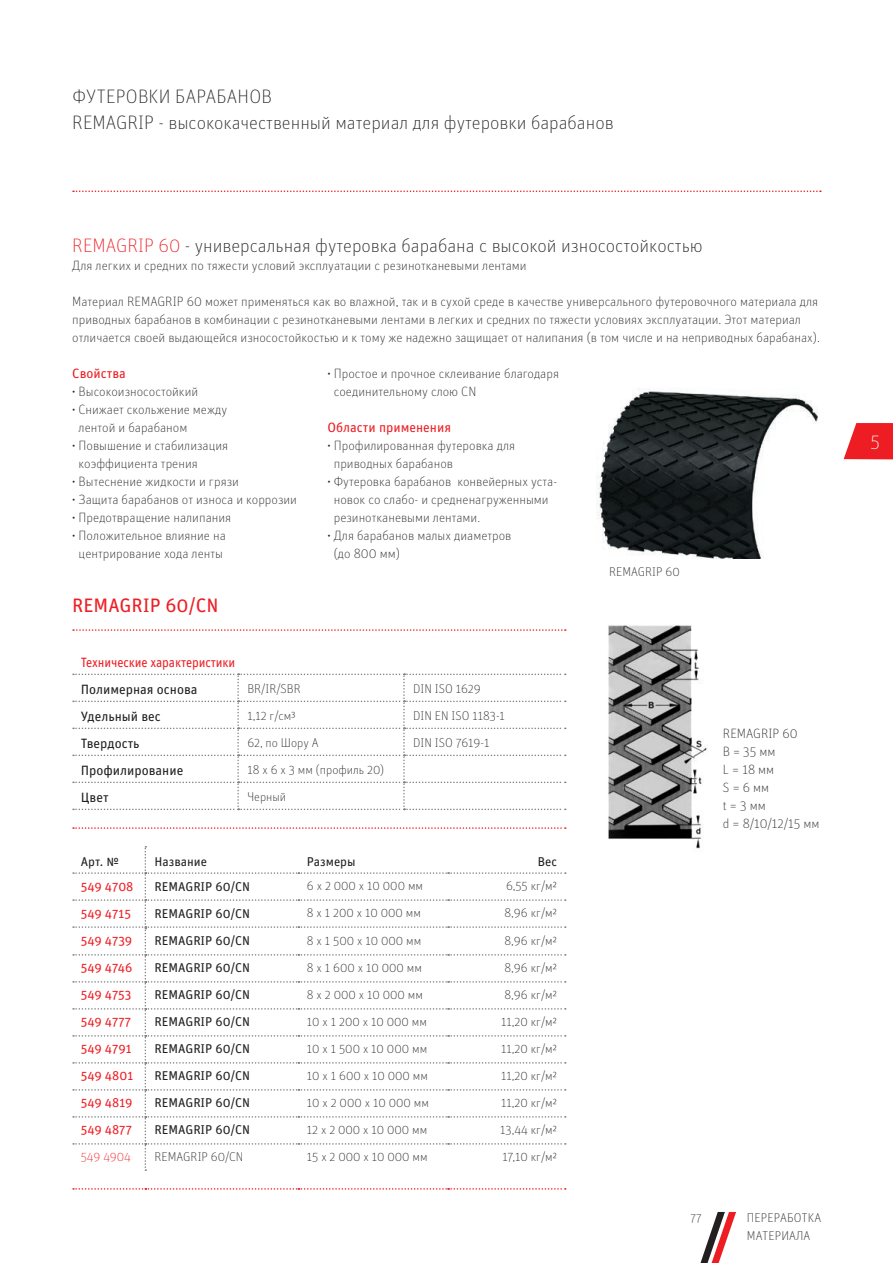
<style>
.page{position:relative;width:893px;height:1263px;background:#fff}
.page>*{position:absolute;margin:0;border:0;box-sizing:border-box;transform-origin:0 0}
.Obergruppe_17_GR{font:100 19.5px "Unit Pro";color:#231f20}
.Head_17{font:100 19.5px "Unit Pro";color:#231f20}
.Standard12pt{font:19.5px "Unit Pro";color:#ee1d23}
.t1{font:100 19.5px "Unit Pro";color:#fff}
.Standard12pt-2{font:100 13.5px/18px "Unit Pro";color:#231f20}
.eins_runter{font:13.5px "Unit Pro";color:#231f20}
.Standard12pt-3{font:13.5px "Unit Pro";color:#ee1d23}
._9_6pt-Tabelle{font:13.5px "Unit Pro";letter-spacing:-.01em;color:#ee1d23;scale:.93 1}
._9_6pt-Tabelle-2{font:100 12.75px "Unit Pro";color:#231f20}
._9_6pt-Tabelle-3{font:12.75px "Unit Pro";color:#231f20}
.eins_runter-2{font:100 12.75px/18px "Unit Pro";color:#231f20}
._9_6pt_rechts{font:100 12.75px "Unit Pro";color:#231f20}
._9_6pt-Tabelle-4{font:12.75px "Unit Pro";color:#ee1d23}
._9_6_pt_mittig{font:100 12.75px "Unit Pro";color:#231f20}
._9_6pt-Tabelle-5{font:100 12.75px "Unit Pro";letter-spacing:-.005em;color:#ee1d23}
._9_6pt_rechts-2{font:12.75px "Unit Pro";color:#231f20}
.t2{font:100 12px "Unit Pro";color:#231f20}
.s1{color:#ee1d23}
</style>
<div class="page">
<svg style="left:73px;top:190px;width:748px;height:2px"></svg>
<svg style="left:844px;top:423px;width:49px;height:37px;background:#f03c41"></svg>
<svg style="left:700px;top:1212px;width:36px;height:51px"></svg>
<img style="left:608px;top:625px;width:99px;height:224px">
<img style="left:596px;top:388px;width:222px;height:171px">
<svg style="left:73px;top:674px;width:493px;height:136px"></svg>
<svg style="left:73px;top:827px;width:493px;height:2px"></svg>
<svg style="left:73px;top:846px;width:493px;height:325px"></svg>
<svg style="left:73px;top:1188px;width:493px;height:2px"></svg>
<svg style="left:73px;top:629px;width:493px;height:2px"></svg>
<p class="Obergruppe_17_GR" style="left:72px;top:85px;width:201px">ФУТЕРОВКИ БАРАБАНОВ</p>
<p class="Obergruppe_17_GR" style="left:72px;top:110px;width:543px">REMAGRIP - высококачественный материал для футеровки барабанов</p>
<p class="Head_17" style="left:72px;top:233px;width:632px"><span class="s1">REMAGRIP 60</span> - универсальная футеровка барабана с высокой износостойкостью</p>
<p class="Standard12pt-2" style="left:72px;top:256px;width:456px">Для легких и средних по тяжести условий эксплуатации с резинотканевыми лентами</p>
<p class="Standard12pt-2" style="left:72px;top:292px;width:749px">Материал REMAGRIP 60 может применяться как во влажной, так и в сухой среде в качестве универсального футеровочного материала для приводных барабанов в комбинации с резинотканевыми лентами в легких и средних по тяжести условиях эксплуатации. Этот материал отличается своей выдающейся износостойкостью и к тому же надежно защищает от налипания (в том числе и на неприводных барабанах).</p>
<p class="Standard12pt-3" style="left:72px;top:364px;width:55px">Свойства</p>
<p class="Standard12pt-2" style="left:72px;top:382px;width:127px">• Высокоизносостойкий</p>
<p class="Standard12pt-2" style="left:79px;top:400px;width:150px;text-indent:-6px">• Снижает скольжение между лентой и барабаном</p>
<p class="Standard12pt-2" style="left:79px;top:436px;width:151px;text-indent:-6px">• Повышение и стабилизация коэффициента трения</p>
<p class="Standard12pt-2" style="left:72px;top:472px;width:168px">• Вытеснение жидкости и грязи</p>
<p class="Standard12pt-2" style="left:72px;top:490px;width:226px">• Защита барабанов от износа и коррозии</p>
<p class="Standard12pt-2" style="left:72px;top:508px;width:160px">• Предотвращение налипания</p>
<p class="Standard12pt-2" style="left:72px;top:526px;width:155px;text-align:center">• Положительное влияние на центрирование хода ленты</p>
<p class="Standard12pt" style="left:72px;top:592px;width:148px">REMAGRIP 60/CN</p>
<p class="Standard12pt-2" style="left:334px;top:364px;width:227px;text-indent:-6px">• Простое и прочное склеивание благодаря соединительному слою CN</p>
<p class="Standard12pt-3" style="left:327px;top:418px;width:125px">Области применения</p>
<p class="Standard12pt-2" style="left:334px;top:436px;width:183px;text-indent:-6px">• Профилированная футеровка для приводных барабанов</p>
<p class="Standard12pt-2" style="left:334px;top:472px;width:225px;text-indent:-6px">• Футеровка барабанов конвейерных уста&shy;новок со слабо- и средненагруженными резинотканевыми лентами.</p>
<p class="Standard12pt-2" style="left:334px;top:526px;width:179px;text-indent:-6px">• Для барабанов малых диаметров (до 800 мм)</p>
<p class="_9_6pt-Tabelle" style="left:81px;top:652px;width:168px">Технические характеристики</p>
<p class="eins_runter" style="left:81px;top:679px;width:118px">Полимерная основа</p>
<p class="eins_runter-2" style="left:247px;top:679px;width:55px">BR/IR/SBR</p>
<p class="eins_runter-2" style="left:413px;top:679px;width:69px">DIN ISO 1629</p>
<p class="eins_runter" style="left:81px;top:706px;width:82px">Удельный вес</p>
<p class="eins_runter-2" style="left:247px;top:706px;width:50px">1,12 г/см³</p>
<p class="eins_runter-2" style="left:413px;top:706px;width:93px">DIN EN ISO 1183-1</p>
<p class="eins_runter" style="left:81px;top:733px;width:60px">Твердость</p>
<p class="eins_runter-2" style="left:247px;top:733px;width:73px">62, по Шору А</p>
<p class="eins_runter-2" style="left:413px;top:733px;width:78px">DIN ISO 7619-1</p>
<p class="eins_runter" style="left:81px;top:760px;width:104px">Профилирование</p>
<p class="eins_runter-2" style="left:247px;top:760px;width:138px">18 x 6 x 3 мм (профиль 20)</p>
<p class="eins_runter" style="left:81px;top:787px;width:29px">Цвет</p>
<p class="eins_runter-2" style="left:247px;top:787px;width:40px">Черный</p>
<p class="_9_6pt-Tabelle-3" style="left:81px;top:853px;width:39px">Арт. №</p>
<p class="_9_6pt-Tabelle-3" style="left:155px;top:853px;width:54px">Название</p>
<p class="_9_6pt-Tabelle-3" style="left:307px;top:853px;width:50px">Размеры</p>
<p class="_9_6pt_rechts-2" style="left:538px;top:853px;width:21px">Вес</p>
<p class="_9_6pt-Tabelle-4" style="left:81px;top:877px;width:54px">549 4708</p>
<p class="_9_6pt-Tabelle-3" style="left:155px;top:877px;width:97px">REMAGRIP 60/CN</p>
<p class="_9_6pt-Tabelle-2" style="left:307px;top:878px;width:118px">6 x 2 000 x 10 000 мм</p>
<p class="_9_6pt_rechts" style="left:506px;top:878px;width:53px">6,55 кг/м²</p>
<p class="_9_6pt-Tabelle-4" style="left:81px;top:904px;width:52px">549 4715</p>
<p class="_9_6pt-Tabelle-3" style="left:155px;top:904px;width:97px">REMAGRIP 60/CN</p>
<p class="_9_6pt-Tabelle-2" style="left:307px;top:905px;width:116px">8 x 1 200 x 10 000 мм</p>
<p class="_9_6pt_rechts" style="left:505px;top:905px;width:54px">8,96 кг/м²</p>
<p class="_9_6pt-Tabelle-4" style="left:81px;top:932px;width:53px">549 4739</p>
<p class="_9_6pt-Tabelle-3" style="left:155px;top:932px;width:97px">REMAGRIP 60/CN</p>
<p class="_9_6pt-Tabelle-2" style="left:307px;top:933px;width:116px">8 x 1 500 x 10 000 мм</p>
<p class="_9_6pt_rechts" style="left:505px;top:933px;width:54px">8,96 кг/м²</p>
<p class="_9_6pt-Tabelle-4" style="left:81px;top:959px;width:53px">549 4746</p>
<p class="_9_6pt-Tabelle-3" style="left:155px;top:959px;width:97px">REMAGRIP 60/CN</p>
<p class="_9_6pt-Tabelle-2" style="left:307px;top:960px;width:117px">8 x 1 600 x 10 000 мм</p>
<p class="_9_6pt_rechts" style="left:505px;top:960px;width:54px">8,96 кг/м²</p>
<p class="_9_6pt-Tabelle-4" style="left:81px;top:986px;width:52px">549 4753</p>
<p class="_9_6pt-Tabelle-3" style="left:155px;top:986px;width:97px">REMAGRIP 60/CN</p>
<p class="_9_6pt-Tabelle-2" style="left:307px;top:987px;width:118px">8 x 2 000 x 10 000 мм</p>
<p class="_9_6pt_rechts" style="left:505px;top:987px;width:54px">8,96 кг/м²</p>
<p class="_9_6pt-Tabelle-4" style="left:81px;top:1013px;width:52px">549 4777</p>
<p class="_9_6pt-Tabelle-3" style="left:155px;top:1013px;width:97px">REMAGRIP 60/CN</p>
<p class="_9_6pt-Tabelle-2" style="left:307px;top:1014px;width:122px">10 x 1 200 x 10 000 мм</p>
<p class="_9_6pt_rechts" style="left:501px;top:1014px;width:57px">11,20 кг/м²</p>
<p class="_9_6pt-Tabelle-4" style="left:81px;top:1040px;width:52px">549 4791</p>
<p class="_9_6pt-Tabelle-3" style="left:155px;top:1040px;width:97px">REMAGRIP 60/CN</p>
<p class="_9_6pt-Tabelle-2" style="left:307px;top:1041px;width:122px">10 x 1 500 x 10 000 мм</p>
<p class="_9_6pt_rechts" style="left:501px;top:1041px;width:57px">11,20 кг/м²</p>
<p class="_9_6pt-Tabelle-4" style="left:81px;top:1067px;width:54px">549 4801</p>
<p class="_9_6pt-Tabelle-3" style="left:155px;top:1067px;width:97px">REMAGRIP 60/CN</p>
<p class="_9_6pt-Tabelle-2" style="left:307px;top:1068px;width:123px">10 x 1 600 x 10 000 мм</p>
<p class="_9_6pt_rechts" style="left:501px;top:1068px;width:57px">11,20 кг/м²</p>
<p class="_9_6pt-Tabelle-4" style="left:81px;top:1094px;width:53px">549 4819</p>
<p class="_9_6pt-Tabelle-3" style="left:155px;top:1094px;width:97px">REMAGRIP 60/CN</p>
<p class="_9_6pt-Tabelle-2" style="left:307px;top:1095px;width:124px">10 x 2 000 x 10 000 мм</p>
<p class="_9_6pt_rechts" style="left:501px;top:1095px;width:57px">11,20 кг/м²</p>
<p class="_9_6pt-Tabelle-4" style="left:81px;top:1121px;width:53px">549 4877</p>
<p class="_9_6pt-Tabelle-3" style="left:155px;top:1121px;width:97px">REMAGRIP 60/CN</p>
<p class="_9_6pt-Tabelle-2" style="left:307px;top:1122px;width:122px">12 x 2 000 x 10 000 мм</p>
<p class="_9_6pt_rechts" style="left:500px;top:1122px;width:58px">13,44 кг/м²</p>
<p class="_9_6pt-Tabelle-5" style="left:81px;top:1149px;width:52px">549 4904</p>
<p class="_9_6pt-Tabelle-2" style="left:155px;top:1149px;width:90px">REMAGRIP 60/CN</p>
<p class="_9_6pt-Tabelle-2" style="left:307px;top:1149px;width:122px">15 x 2 000 x 10 000 мм</p>
<p class="_9_6pt_rechts" style="left:502px;top:1149px;width:56px">17,10 кг/м²</p>
<p class="_9_6_pt_mittig" style="left:609px;top:564px;width:72px">REMAGRIP 60</p>
<p class="Standard12pt-2" style="left:723px;top:724px;width:76px">REMAGRIP 60</p>
<p class="Standard12pt-2" style="left:723px;top:742px;width:54px">B = 35 мм</p>
<p class="Standard12pt-2" style="left:723px;top:760px;width:53px">L = 18 мм</p>
<p class="Standard12pt-2" style="left:723px;top:778px;width:48px">S = 6 мм</p>
<p class="Standard12pt-2" style="left:723px;top:796px;width:44px">t = 3 мм</p>
<p class="Standard12pt-2" style="left:723px;top:814px;width:98px">d = 8/10/12/15 мм</p>
<p class="t2" style="left:691px;top:1210px;width:13px">77</p>
<p class="eins_runter-2" style="left:747px;top:1208px;width:76px">ПЕРЕРАБОТКА<br>МАТЕРИАЛА</p>
<h1 class="t1" style="left:870px;top:430px;width:12px">5</h1>
</div>
